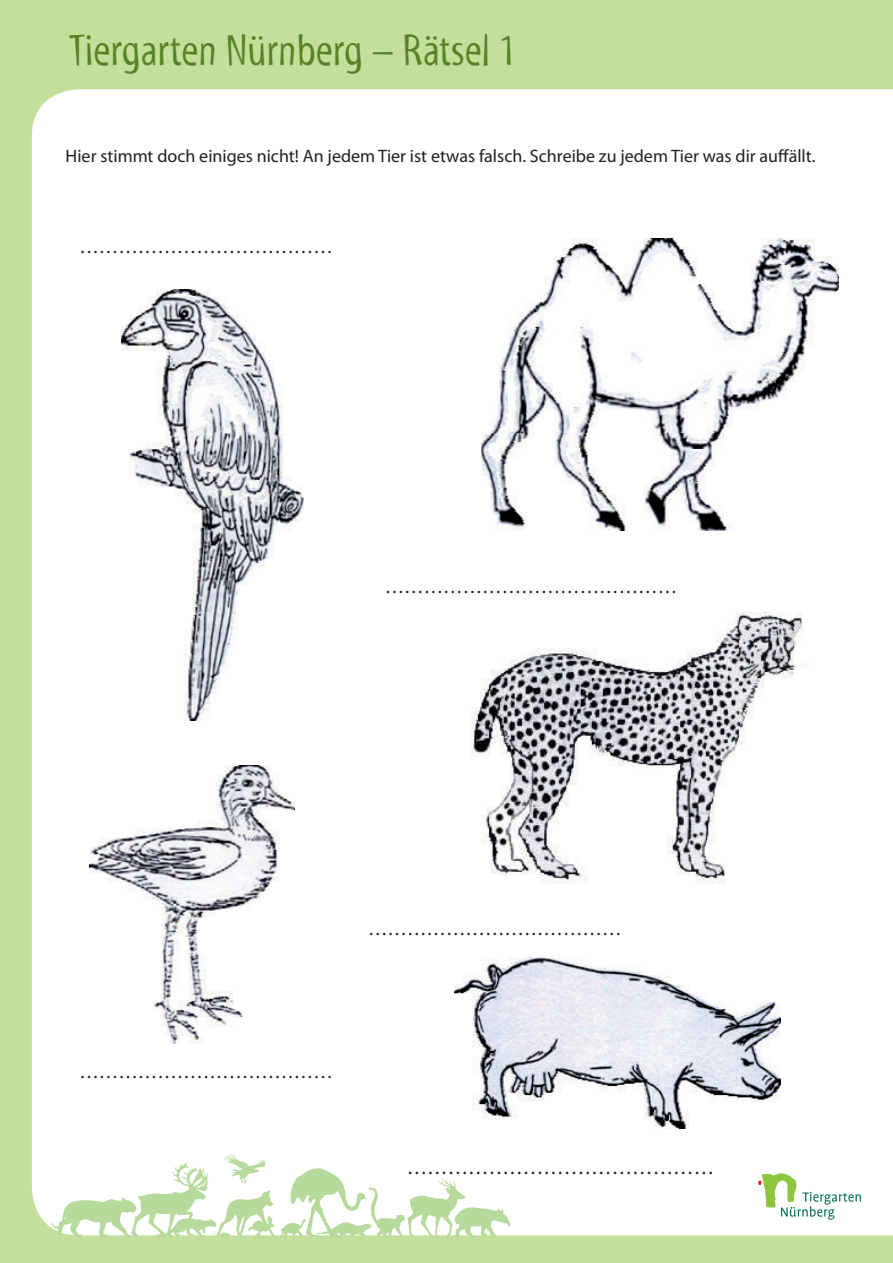
<style>
.page{position:relative;width:893px;height:1263px;background:#c4df9b}
.page>*{position:absolute;margin:0;border:0;box-sizing:border-box;transform-origin:0 0}
.t1{font:45px "Myriad Std Tilt";color:#578326}
.t2{font:20.55px "Myriad Pro";color:#231f20}
.t3{font:19.5px "Myriad Pro";color:#231f20}
.t4{font:18px "Myriad Pro";color:#231f20}
</style>
<div class="page">
<div style="left:32px;top:89px;width:861px;height:1146px;background:#fff"></div>
<svg style="left:758px;top:1173px;width:103px;height:47px"></svg>
<svg style="left:52px;top:1153px;width:458px;height:85px"></svg>
<img style="left:121px;top:290px;width:182px;height:430px">
<img style="left:481px;top:238px;width:358px;height:293px">
<img style="left:354px;top:612px;width:455px;height:271px">
<img style="left:89px;top:765px;width:205px;height:278px">
<img style="left:455px;top:958px;width:325px;height:171px">
<h1 class="t1" style="left:69px;top:26px;width:449px">Tiergarten Nürnberg – Rätsel 1</h1>
<p class="t4" style="left:66px;top:145px;width:751px">Hier stimmt doch einiges nicht! An jedem Tier ist etwas falsch. Schreibe zu jedem Tier was dir auffällt.</p>
<p class="t3" style="left:79px;top:234px;width:255px">…………………………………</p>
<p class="t3" style="left:385px;top:574px;width:294px">………………………………………</p>
<p class="t3" style="left:368px;top:917px;width:255px">…………………………………</p>
<p class="t3" style="left:79px;top:1059px;width:255px">…………………………………</p>
<p class="t2" style="left:407px;top:1154px;width:309px">………………………………………</p>
</div>
